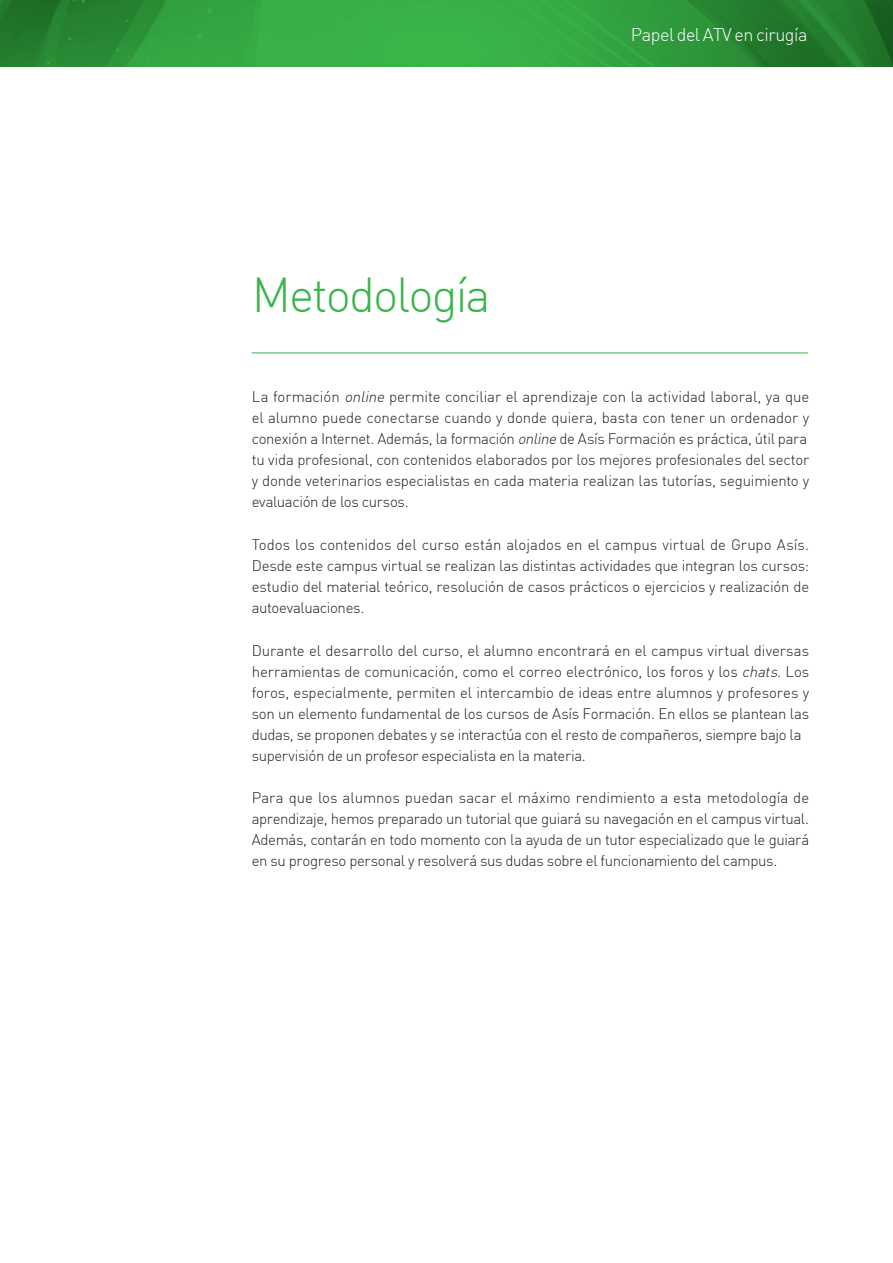
<style>
.page{position:relative;width:893px;height:1263px;background:#fff}
.page>*{position:absolute;margin:0;border:0;box-sizing:border-box;transform-origin:0 0}
.Dossier_titulo{font:300 48px "DIN";letter-spacing:-.04em;color:#3ab54a}
.t1{font:300 18px "DIN";letter-spacing:-.025em;color:#fff}
.Dossier_texto{font:300 15px/21px "DIN";letter-spacing:-.025em;color:#231f20;text-align:justify}
.s1{font-style:italic}
</style>
<div class="page">
<img style="left:0;top:0;width:893px;height:67px">
<hr style="left:252px;top:353px;width:556px;height:1px;background:#3ab54a">
<p class="Dossier_titulo" style="left:252px;top:265px;width:241px">Metodología</p>
<p class="t1" style="left:631px;top:24px;width:178px">Papel del ATV en cirugía</p>
<p class="Dossier_texto" style="left:252px;top:386px;width:559px">La formación <span class="s1">online</span> permite conciliar el aprendizaje con la actividad laboral, ya que el alumno puede conectarse cuando y donde quiera, basta con tener un ordenador y conexión a Internet. Además, la formación <span class="s1">online</span> de Asís Formación es práctica, útil para</p>
<p class="Dossier_texto" style="left:252px;top:449px;width:559px">tu vida profesional, con contenidos elaborados por los mejores profesionales del sector y donde veterinarios especialistas en cada materia realizan las tutorías, seguimiento y evaluación de los cursos.</p>
<p class="Dossier_texto" style="left:252px;top:534px;width:559px">Todos los contenidos del curso están alojados en el campus virtual de Grupo Asís.<br>Desde este campus virtual se realizan las distintas actividades que integran los cursos: estudio del material teórico, resolución de casos prácticos o ejercicios y realización de autoevaluaciones.</p>
<p class="Dossier_texto" style="left:252px;top:639px;width:559px">Durante el desarrollo del curso, el alumno encontrará en el campus virtual diversas herramientas de comunicación, como el correo electrónico, los foros y los <span class="s1">chats</span>. Los foros, especialmente, permiten el intercambio de ideas entre alumnos y profesores y son un elemento fundamental de los cursos de Asís Formación. En ellos se plantean las dudas, se proponen debates y se interactúa con el resto de compañeros, siempre bajo la</p>
<p class="Dossier_texto" style="left:252px;top:744px;width:336px">supervisión de un profesor especialista en la materia.</p>
<p class="Dossier_texto" style="left:252px;top:787px;width:559px">Para que los alumnos puedan sacar el máximo rendimiento a esta metodología de aprendizaje, hemos preparado un tutorial que guiará su navegación en el campus virtual.<br>Además, contarán en todo momento con la ayuda de un tutor especializado que le guiará en su progreso personal y resolverá sus dudas sobre el funcionamiento del campus.</p>
</div>
